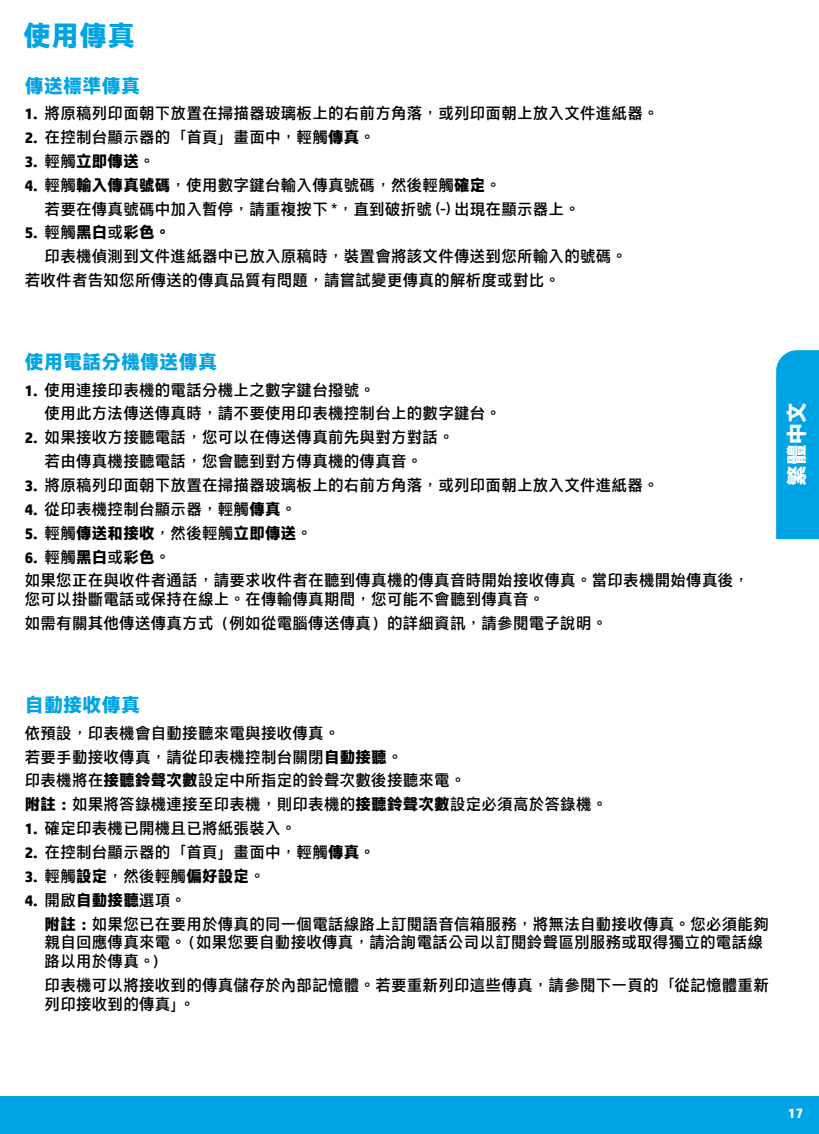
<style>
.page{position:relative;width:819px;height:1134px;background:#fff}
.page>*{position:absolute;margin:0;border:0;box-sizing:border-box;transform-origin:0 0}
.t1{font:700 28px "HP Simplified Hant";color:#00a4e4}
.t2{font:700 21px "HP Simplified Hant";color:#fff}
.t3{font:700 19.25px "HP Simplified Hant";color:#00a4e4}
.t4{font:15.75px/23.8px "HP Simplified Hant";color:#000}
.t5{font:700 15.75px "HP Simplified Hant";color:#000}
.t6{font:700 14px "HP Simplified";color:#fff}
.s1{font-family:"HP Simplified";font-weight:700}
.s2{font-weight:700}
.s3{font-family:"HP Simplified"}
.s4{font-weight:400}
</style>
<div class="page">
<div style="left:0;top:1096px;width:819px;height:38px;background:#00a4e4"></div>
<div style="left:776px;top:350px;width:43px;height:189px;background:#00a4e4"></div>
<h1 class="t1" style="left:24px;top:18px;width:114px">使用傳真</h1>
<p class="t3" style="left:25px;top:73px;width:117px">傳送標準傳真</p>
<p class="t4" style="left:25px;top:101px;width:636px"><span class="s1">1.</span> 將原稿列印面朝下放置在掃描器玻璃板上的右前方角落，或列印面朝上放入文件進紙器。</p>
<p class="t4" style="left:25px;top:125px;width:352px"><span class="s1">2.</span> 在控制台顯示器的「首頁」畫面中，輕觸<span class="s2">傳真</span>。</p>
<p class="t5" style="left:25px;top:151px;width:132px"><span class="s3">3.</span> <span class="s4">輕觸</span>立即傳送<span class="s4">。</span></p>
<p class="t4" style="left:45px;top:172px;width:537px;text-indent:-20px"><span class="s1">4.</span> 輕觸<span class="s2">輸入傳真號碼</span>，使用數字鍵台輸入傳真號碼，然後輕觸<span class="s2">確定</span>。<br>若要在傳真號碼中加入暫停，請重複按下 <span class="s3">*</span>，直到破折號 <span class="s3">(-)</span> 出現在顯示器上。</p>
<p class="t5" style="left:25px;top:223px;width:147px"><span class="s3">5.</span> <span class="s4">輕觸</span>黑白<span class="s4">或</span>彩色。</p>
<p class="t4" style="left:45px;top:244px;width:584px">印表機偵測到文件進紙器中已放入原稿時，裝置會將該文件傳送到您所輸入的號碼。</p>
<p class="t4" style="left:25px;top:268px;width:537px">若收件者告知您所傳送的傳真品質有問題，請嘗試變更傳真的解析度或對比。</p>
<p class="t3" style="left:25px;top:350px;width:194px">使用電話分機傳送傳真</p>
<p class="t4" style="left:45px;top:377px;width:458px;text-indent:-20px"><span class="s1">1.</span> 使用連接印表機的電話分機上之數字鍵台撥號。<br>使用此方法傳送傳真時，請不要使用印表機控制台上的數字鍵台。</p>
<p class="t4" style="left:45px;top:425px;width:411px;text-indent:-20px"><span class="s1">2.</span> 如果接收方接聽電話，您可以在傳送傳真前先與對方對話。若由傳真機接聽電話，您會聽到對方傳真機的傳真音。</p>
<p class="t4" style="left:25px;top:473px;width:636px"><span class="s1">3.</span> 將原稿列印面朝下放置在掃描器玻璃板上的右前方角落，或列印面朝上放入文件進紙器。</p>
<p class="t4" style="left:25px;top:497px;width:273px"><span class="s1">4.</span> 從印表機控制台顯示器，輕觸<span class="s2">傳真</span>。</p>
<p class="t5" style="left:25px;top:523px;width:289px"><span class="s3">5.</span> <span class="s4">輕觸</span>傳送和接收<span class="s4">，然後輕觸</span>立即傳送<span class="s4">。</span></p>
<p class="t4" style="left:25px;top:544px;width:726px"><span class="s1">6.</span> 輕觸<span class="s2">黑白</span>或<span class="s2">彩色</span>。<br>如果您正在與收件者通話，請要求收件者在聽到傳真機的傳真音時開始接收傳真。當印表機開始傳真後，</p>
<p class="t4" style="left:25px;top:587px;width:584px">您可以掛斷電話或保持在線上。在傳輸傳真期間，您可能不會聽到傳真音。<br>如需有關其他傳送傳真方式（例如從電腦傳送傳真）的詳細資訊，請參閱電子說明。</p>
<h2 class="t2" style="left:784px;top:486px;width:85px;rotate:-90deg">繁體中文</h2>
<p class="t3" style="left:25px;top:693px;width:117px">自動接收傳真</p>
<p class="t4" style="left:25px;top:720px;width:584px">依預設，印表機會自動接聽來電與接收傳真。<br>若要手動接收傳真，請從印表機控制台關閉<span class="s2">自動接聽</span>。<br>印表機將在<span class="s2">接聽鈴聲次數</span>設定中所指定的鈴聲次數後接聽來電。<br><span class="s2">附註：</span>如果將答錄機連接至印表機，則印表機的<span class="s2">接聽鈴聲次數</span>設定必須高於答錄機。</p>
<p class="t4" style="left:25px;top:816px;width:273px"><span class="s1">1.</span> 確定印表機已開機且已將紙張裝入。</p>
<p class="t4" style="left:25px;top:840px;width:352px"><span class="s1">2.</span> 在控制台顯示器的「首頁」畫面中，輕觸<span class="s2">傳真</span>。</p>
<p class="t4" style="left:25px;top:864px;width:242px"><span class="s1">3.</span> 輕觸<span class="s2">設定</span>，然後輕觸<span class="s2">偏好設定</span>。</p>
<p class="t4" style="left:45px;top:887px;width:726px;text-indent:-20px"><span class="s1">4.</span> 開啟<span class="s2">自動接聽</span>選項。<br><span class="s2">附註：</span>如果您已在要用於傳真的同一個電話線路上訂閱語音信箱服務，將無法自動接收傳真。您必須能夠</p>
<p class="t4" style="left:45px;top:933px;width:720px;line-height:18.9px">親自回應傳真來電。（如果您要自動接收傳真，請洽詢電話公司以訂閱鈴聲區別服務或取得獨立的電話線路以用於傳真。）</p>
<p class="t4" style="left:45px;top:975px;width:726px;line-height:18.9px">印表機可以將接收到的傳真儲存於內部記憶體。若要重新列印這些傳真，請參閱下一頁的「從記憶體重新列印接收到的傳真」。</p>
<p class="t6" style="left:788px;top:1104px;width:17px">17</p>
</div>
